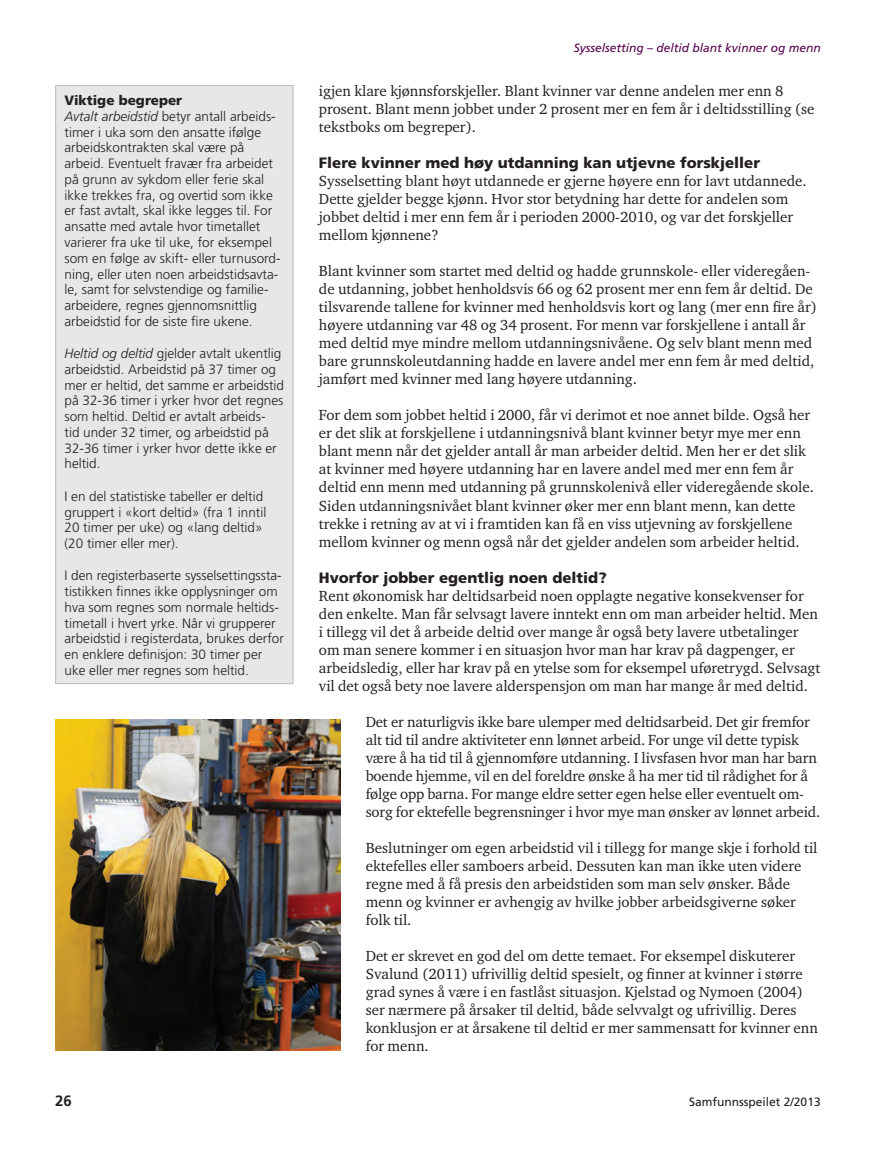
<style>
.page{position:relative;width:893px;height:1149px;background:#fff}
.page>*{position:absolute;margin:0;border:0;box-sizing:border-box;transform-origin:0 0}
.t1{font:15px/18px "Charter ITC Std";color:#231f20}
.Overskrift1{font:900 15px "Frutiger";color:#231f20}
.Pagina{font:700 15px "Frutiger";color:#231f20}
.Bokstekst{font:300 13.5px/15.8px "Frutiger";color:#231f20}
.Boksoverskrift1{font:900 13.5px "Frutiger";color:#231f20}
.Topptekst_-_kapittel{font:italic 12px "Frutiger";color:#56004e}
.t2{font:12px "Frutiger";color:#231f20}
.s1{font-style:italic}
</style>
<div class="page">
<div style="left:56px;top:85px;width:237px;height:598px;background:#e6e7e9"></div>
<div style="left:55px;top:85px;width:238px;height:599px;border:1px solid #bcbdc0"></div>
<img style="left:55px;top:719px;width:285px;height:331px">
<p class="Boksoverskrift1" style="left:65px;top:92px;width:119px">Viktige begreper</p>
<p class="Bokstekst" style="left:65px;top:108px;width:218px"><span class="s1">Avtalt arbeidstid</span> betyr antall arbeids&shy;timer i uka som den ansatte ifølge arbeidskontrakten skal være på arbeid. Eventuelt fravær fra arbeidet på grunn av sykdom eller ferie skal ikke trekkes fra, og overtid som ikke er fast avtalt, skal ikke legges til. For ansatte med avtale hvor timetallet varierer fra uke til uke, for eksempel som en følge av skift- eller turnusord&shy;ning, eller uten noen arbeidstidsavta&shy;le, samt for selvstendige og familie&shy;arbeidere, regnes gjennomsnittlig arbeidstid for de siste fire ukene.</p>
<p class="Bokstekst" style="left:65px;top:346px;width:221px"><span class="s1">Heltid og deltid</span> gjelder avtalt ukentlig arbeidstid. Arbeidstid på 37 timer og mer er heltid, det samme er arbeidstid på 32-36 timer i yrker hvor det regnes som heltid. Deltid er avtalt arbeids-<br>tid under 32 timer, og arbeidstid på 32-36 timer i yrker hvor dette ikke er heltid.</p>
<p class="Bokstekst" style="left:65px;top:488px;width:203px">I en del statistiske tabeller er deltid gruppert i «kort deltid» (fra 1 inntil<br>20 timer per uke) og «lang deltid» (20 timer eller mer).</p>
<p class="Bokstekst" style="left:65px;top:568px;width:221px">I den registerbaserte sysselsettingssta&shy;tistikken finnes ikke opplysninger om hva som regnes som normale heltids&shy;timetall i hvert yrke. Når vi grupperer arbeidstid i registerdata, brukes derfor en enklere definisjon: 30 timer per uke eller mer regnes som heltid.</p>
<p class="Pagina" style="left:55px;top:1092px;width:18px">26</p>
<p class="Topptekst_-_kapittel" style="left:574px;top:40px;width:248px">Sysselsetting – deltid blant kvinner og menn</p>
<p class="t1" style="left:319px;top:82px;width:497px">igjen klare kjønnsforskjeller. Blant kvinner var denne andelen mer enn 8 prosent. Blant menn jobbet under 2 prosent mer en fem år i deltidsstilling (se tekstboks om begreper).</p>
<p class="Overskrift1" style="left:319px;top:154px;width:443px">Flere kvinner med høy utdanning kan utjevne forskjeller</p>
<p class="t1" style="left:319px;top:172px;width:489px">Sysselsetting blant høyt utdannede er gjerne høyere enn for lavt utdannede.<br>Dette gjelder begge kjønn. Hvor stor betydning har dette for andelen som jobbet deltid i mer enn fem år i perioden 2000-2010, og var det forskjeller mellom kjønnene?</p>
<p class="t1" style="left:319px;top:262px;width:500px">Blant kvinner som startet med deltid og hadde grunnskole- eller videregåen&shy;de utdanning, jobbet henholdsvis 66 og 62 prosent mer enn fem år deltid. De tilsvarende tallene for kvinner med henholdsvis kort og lang (mer enn fire år) høyere utdanning var 48 og 34 prosent. For menn var forskjellene i antall år med deltid mye mindre mellom utdanningsnivåene. Og selv blant menn med bare grunnskoleutdanning hadde en lavere andel mer enn fem år med deltid, jamført med kvinner med lang høyere utdanning.</p>
<p class="t1" style="left:319px;top:406px;width:497px">For dem som jobbet heltid i 2000, får vi derimot et noe annet bilde. Også her er det slik at forskjellene i utdanningsnivå blant kvinner betyr mye mer enn blant menn når det gjelder antall år man arbeider deltid. Men her er det slik at kvinner med høyere utdanning har en lavere andel med mer enn fem år deltid enn menn med utdanning på grunnskolenivå eller videregående skole.<br>Siden utdanningsnivået blant kvinner øker mer enn blant menn, kan dette trekke i retning av at vi i framtiden kan få en viss utjevning av forskjellene mellom kvinner og menn også når det gjelder andelen som arbeider heltid.</p>
<p class="Overskrift1" style="left:319px;top:568px;width:289px">Hvorfor jobber egentlig noen deltid?</p>
<p class="t1" style="left:319px;top:586px;width:503px">Rent økonomisk har deltidsarbeid noen opplagte negative konsekvenser for den enkelte. Man får selvsagt lavere inntekt enn om man arbeider heltid. Men i tillegg vil det å arbeide deltid over mange år også bety lavere utbetalinger om man senere kommer i en situasjon hvor man har krav på dagpenger, er arbeidsledig, eller har krav på en ytelse som for eksempel uføretrygd. Selvsagt vil det også bety noe lavere alderspensjon om man har mange år med deltid.</p>
<p class="t1" style="left:366px;top:712px;width:456px">Det er naturligvis ikke bare ulemper med deltidsarbeid. Det gir fremfor alt tid til andre aktiviteter enn lønnet arbeid. For unge vil dette typisk være å ha tid til å gjennomføre utdanning. I livsfasen hvor man har barn boende hjemme, vil en del foreldre ønske å ha mer tid til rådighet for å følge opp barna. For mange eldre setter egen helse eller eventuelt om&shy;sorg for ektefelle begrensninger i hvor mye man ønsker av lønnet arbeid.</p>
<p class="t1" style="left:366px;top:838px;width:453px">Beslutninger om egen arbeidstid vil i tillegg for mange skje i forhold til ektefelles eller samboers arbeid. Dessuten kan man ikke uten videre regne med å få presis den arbeidstiden som man selv ønsker. Både menn og kvinner er avhengig av hvilke jobber arbeidsgiverne søker folk til.</p>
<p class="t1" style="left:366px;top:946px;width:454px">Det er skrevet en god del om dette temaet. For eksempel diskuterer Svalund (2011) ufrivillig deltid spesielt, og finner at kvinner i større grad synes å være i en fastlåst situasjon. Kjelstad og Nymoen (2004) ser nærmere på årsaker til deltid, både selvvalgt og ufrivillig. Deres konklusjon er at årsakene til deltid er mer sammensatt for kvinner enn for menn.</p>
<p class="t2" style="left:689px;top:1094px;width:133px">Samfunnsspeilet 2/2013</p>
</div>
